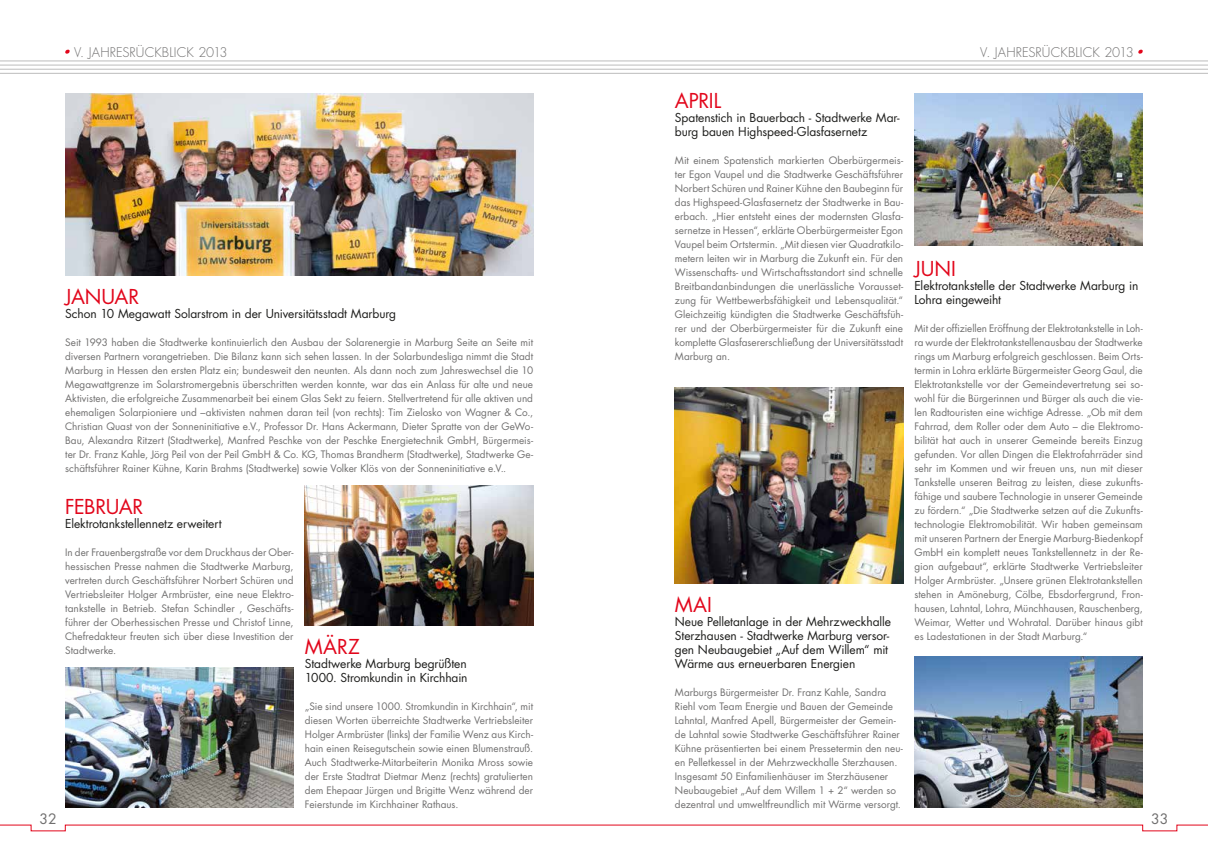
<style>
.page{position:relative;width:1208px;height:859px;background:#fff}
.page>*{position:absolute;margin:0;border:0;box-sizing:border-box;transform-origin:0 0}
.t1{font:20px "Futura Std";letter-spacing:-.005em;color:#e2061b}
.t2{font:20px "Futura Std";letter-spacing:-.025em;color:#e2061b}
.t3{font:14px "Futura Std";color:#706f6f}
.t4{font:300 13px "Futura Std";letter-spacing:.005em;color:#706f6f}
.t5{font:12px/14px "Futura Std";letter-spacing:-.005em;color:#1d1d1b}
.t6{font:10px/14px "Futura Std";color:#706f6f;text-align:justify}
</style>
<div class="page">
<svg style="left:0;top:824px;width:1208px;height:8px"></svg>
<hr style="left:0;top:61px;width:1208px;height:1px;background:#bcbcbc">
<hr style="left:0;top:65px;width:1208px;height:1px;background:#bcbcbc">
<hr style="left:0;top:69px;width:1208px;height:1px;background:#bcbcbc">
<hr style="left:0;top:73px;width:1208px;height:1px;background:#bcbcbc">
<svg style="left:65px;top:49px;width:5px;height:5px"></svg>
<svg style="left:1138px;top:49px;width:5px;height:5px"></svg>
<img style="left:65px;top:94px;width:468px;height:182px">
<img style="left:65px;top:668px;width:228px;height:140px">
<img style="left:305px;top:486px;width:228px;height:140px">
<img style="left:914px;top:94px;width:228px;height:151px">
<img style="left:675px;top:388px;width:228px;height:196px">
<img style="left:914px;top:656px;width:228px;height:152px">
<h3 class="t4" style="left:74px;top:44px;width:155px">V. JAHRESRÜCKBLICK 2013</h3>
<h3 class="t4" style="left:980px;top:44px;width:155px">V. JAHRESRÜCKBLICK 2013</h3>
<h1 class="t1" style="left:65px;top:283px;width:75px">JANUAR</h1>
<p class="t5" style="left:65px;top:306px;width:332px">Schon 10 Megawatt Solarstrom in der Universitätsstadt Marburg</p>
<p class="t6" style="left:65px;top:335px;width:469px">Seit 1993 haben die Stadtwerke kontinuierlich den Ausbau der Solarenergie in Marburg Seite an Seite mit diversen Partnern vorangetrieben. Die Bilanz kann sich sehen lassen. In der Solarbundesliga nimmt die Stadt Marburg in Hessen den ersten Platz ein; bundesweit den neunten. Als dann noch zum Jahreswechsel die 10<br>Megawattgrenze im Solarstromergebnis überschritten werden konnte, war das ein Anlass für alte und neue Aktivisten, die erfolgreiche Zusammenarbeit bei einem Glas Sekt zu feiern. Stellvertretend für alle aktiven und ehemaligen Solarpioniere und –aktivisten nahmen daran teil (von rechts): Tim Zielosko von Wagner &amp; Co., Christian Quast von der Sonneninitiative e.V., Professor Dr. Hans Ackermann, Dieter Spratte von der GeWo-Bau, Alexandra Ritzert (Stadtwerke), Manfred Peschke von der Peschke Energietechnik GmbH, Bürgermeis&shy;ter Dr. Franz Kahle, Jörg Peil von der Peil GmbH &amp; Co. KG, Thomas Brandherm (Stadtwerke), Stadtwerke Ge&shy;schäftsführer Rainer Kühne, Karin Brahms (Stadtwerke) sowie Volker Klös von der Sonneninitiative e.V..</p>
<h1 class="t2" style="left:65px;top:493px;width:80px">FEBRUAR</h1>
<p class="t5" style="left:65px;top:516px;width:158px">Elektrotankstellennetz erweitert</p>
<p class="t6" style="left:65px;top:545px;width:230px">In der Frauenbergstraße vor dem Druckhaus der Ober&shy;hessischen Presse nahmen die Stadtwerke Marburg, vertreten durch Geschäftsführer Norbert Schüren und Vertriebsleiter Holger Armbrüster, eine neue Elektro&shy;tankstelle in Betrieb. Stefan Schindler , Geschäfts&shy;führer der Oberhessischen Presse und Christof Linne, Chefredakteur freuten sich über diese Investition der Stadtwerke.</p>
<h1 class="t1" style="left:305px;top:633px;width:57px">MÄRZ</h1>
<p class="t5" style="left:305px;top:656px;width:164px">Stadtwerke Marburg begrüßten<br>1000. Stromkundin in Kirchhain</p>
<p class="t6" style="left:305px;top:699px;width:230px">„Sie sind unsere 1000. Stromkundin in Kirchhain“, mit diesen Worten überreichte Stadtwerke Vertriebsleiter Holger Armbrüster (links) der Familie Wenz aus Kirch&shy;hain einen Reisegutschein sowie einen Blumenstrauß.<br>Auch Stadtwerke-Mitarbeiterin Monika Mross sowie der Erste Stadtrat Dietmar Menz (rechts) gratulierten dem Ehepaar Jürgen und Brigitte Wenz während der Feierstunde im Kirchhainer Rathaus.</p>
<h1 class="t1" style="left:675px;top:87px;width:48px">APRIL</h1>
<p class="t5" style="left:675px;top:110px;width:226px">Spatenstich in Bauerbach - Stadtwerke Mar&shy;burg bauen Highspeed-Glasfasernetz</p>
<p class="t6" style="left:675px;top:153px;width:230px">Mit einem Spatenstich markierten Oberbürgermeis&shy;ter Egon Vaupel und die Stadtwerke Geschäftsführer Norbert Schüren und Rainer Kühne den Baubeginn für das Highspeed-Glasfasernetz der Stadtwerke in Bau&shy;erbach. „Hier entsteht eines der modernsten Glasfa&shy;sernetze in Hessen“, erklärte Oberbürgermeister Egon Vaupel beim Ortstermin. „Mit diesen vier Quadratkilo&shy;metern leiten wir in Marburg die Zukunft ein. Für den Wissenschafts- und Wirtschaftsstandort sind schnelle Breitbandanbindungen die unerlässliche Vorausset&shy;zung für Wettbewerbsfähigkeit und Lebensqualität.“ Gleichzeitig kündigten die Stadtwerke Geschäftsfüh&shy;rer und der Oberbürgermeister für die Zukunft eine komplette Glasfasererschließung der Universitätsstadt Marburg an.</p>
<h1 class="t1" style="left:675px;top:591px;width:39px">MAI</h1>
<p class="t5" style="left:675px;top:614px;width:218px">Neue Pelletanlage in der Mehrzweckhalle Sterzhausen - Stadtwerke Marburg versor&shy;gen Neubaugebiet „Auf dem Willem“ mit Wärme aus erneuerbaren Energien</p>
<p class="t6" style="left:675px;top:685px;width:229px;text-align:left">Marburgs Bürgermeister Dr. Franz Kahle, Sandra Riehl vom Team Energie und Bauen der Gemeinde Lahntal, Manfred Apell, Bürgermeister der Gemein&shy;de Lahntal sowie Stadtwerke Geschäftsführer Rainer Kühne präsentierten bei einem Pressetermin den neu&shy;en Pelletkessel in der Mehrzweckhalle Sterzhausen.<br>Insgesamt 50 Einfamilienhäuser im Sterzhäusener Neubaugebiet „Auf dem Willem 1 + 2“ werden so dezentral und umweltfreundlich mit Wärme versorgt.</p>
<h1 class="t1" style="left:914px;top:255px;width:43px">JUNI</h1>
<p class="t5" style="left:914px;top:278px;width:225px">Elektrotankstelle der Stadtwerke Marburg in<br>Lohra eingeweiht</p>
<p class="t6" style="left:914px;top:321px;width:230px">Mit der offiziellen Eröffnung der Elektrotankstelle in Loh&shy;ra wurde der Elektrotankstellenausbau der Stadtwerke rings um Marburg erfolgreich geschlossen. Beim Orts&shy;termin in Lohra erklärte Bürgermeister Georg Gaul, die Elektrotankstelle vor der Gemeindevertretung sei so&shy;wohl für die Bürgerinnen und Bürger als auch die vie&shy;len Radtouristen eine wichtige Adresse. „Ob mit dem Fahrrad, dem Roller oder dem Auto – die Elektromo&shy;bilität hat auch in unserer Gemeinde bereits Einzug gefunden. Vor allen Dingen die Elektrofahrräder sind sehr im Kommen und wir freuen uns, nun mit dieser Tankstelle unseren Beitrag zu leisten, diese zukunfts&shy;fähige und saubere Technologie in unserer Gemeinde zu fördern.“ „Die Stadtwerke setzen auf die Zukunfts&shy;technologie Elektromobilität. Wir haben gemeinsam mit unseren Partnern der Energie Marburg-Biedenkopf GmbH ein komplett neues Tankstellennetz in der Re&shy;gion aufgebaut“, erklärte Stadtwerke Vertriebsleiter Holger Armbrüster. „Unsere grünen Elektrotankstellen stehen in Amöneburg, Cölbe, Ebsdorfergrund, Fron&shy;hausen, Lahntal, Lohra, Münchhausen, Rauschenberg, Weimar, Wetter und Wohratal. Darüber hinaus gibt es Ladestationen in der Stadt Marburg.“</p>
<h2 class="t3" style="left:39px;top:810px;width:19px">32</h2>
<h2 class="t3" style="left:1151px;top:810px;width:19px">33</h2>
</div>
